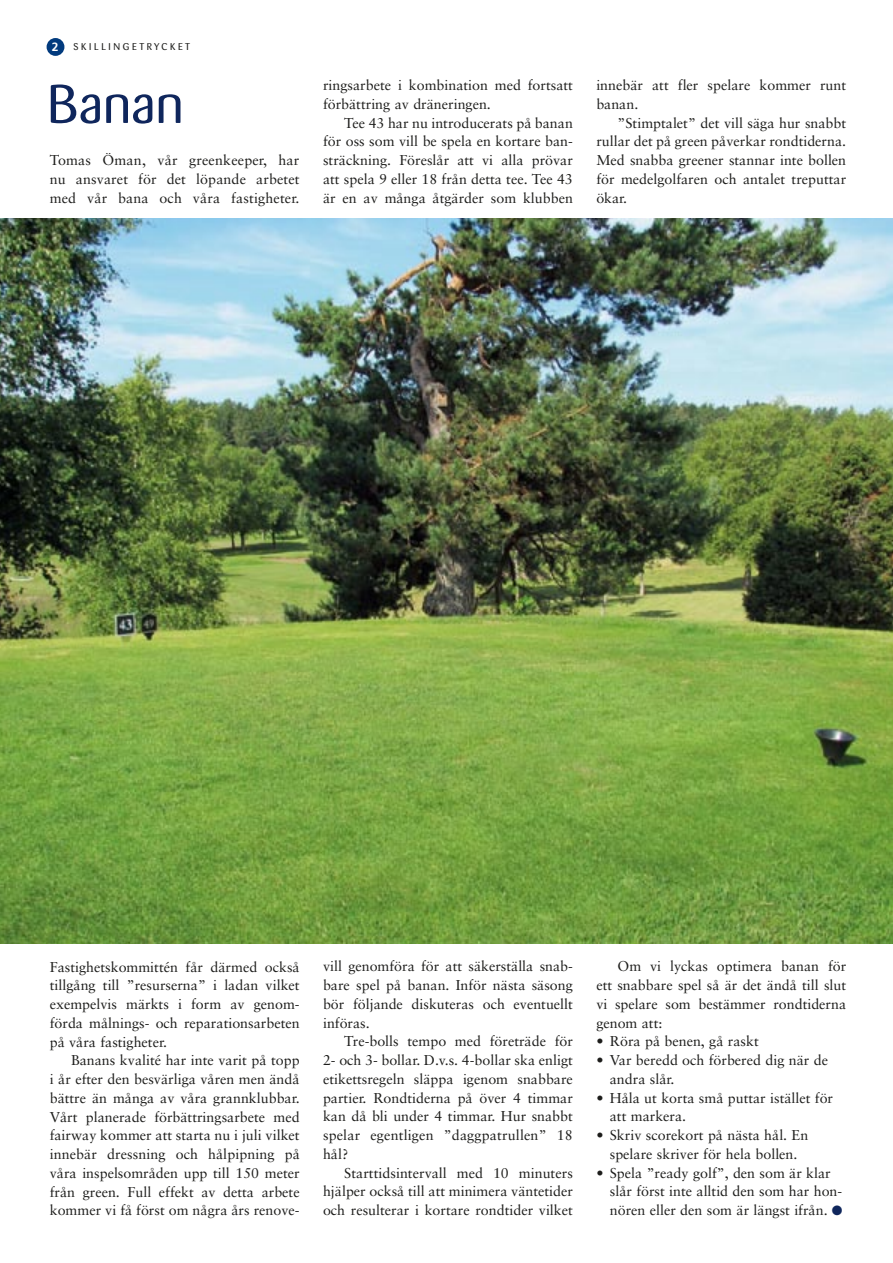
<style>
.page{position:relative;width:893px;height:1263px;background:#fff}
.page>*{position:absolute;margin:0;border:0;box-sizing:border-box;transform-origin:0 0}
.t1{font:54px "Barmeno";letter-spacing:.005em;color:#0f265c}
.t2{font:14.25px/18.8px "Sabon";color:#1d1d1b;text-align:justify}
.t3{font:700 12px "Frutiger";color:#fff}
.t4{font:9.75px "Barmeno";letter-spacing:.27em;color:#1d1d1b}
.s1{color:#0f265c}
</style>
<div class="page">
<div style="left:47px;top:38px;width:17px;height:18px;background:#023b7e;border-radius:50%"></div>
<img style="left:0;top:219px;width:893px;height:725px">
<p class="t3" style="left:52px;top:40px;width:8px">2</p>
<p class="t4" style="left:74px;top:41px;width:118px">SKILLINGETRYCKET</p>
<p class="t1" style="left:47px;top:73px;width:138px">Banan</p>
<p class="t2" style="left:50px;top:151px;width:251px">Tomas Öman, vår greenkeeper, har nu ansvaret för det löpande arbetet med vår bana och våra fastigheter.</p>
<p class="t2" style="left:323px;top:76px;width:251px">ringsarbete i kombination med fortsatt förbättring av dräneringen.</p>
<p class="t2" style="left:323px;top:113px;width:251px;text-indent:21px">Tee 43 har nu introducerats på banan för oss som vill be spela en kortare ban&shy;sträckning. Föreslår att vi alla prövar att spela 9 eller 18 från detta tee. Tee 43 är en av många åtgärder som klubben</p>
<p class="t2" style="left:596px;top:76px;width:251px">innebär att fler spelare kommer runt banan.</p>
<p class="t2" style="left:596px;top:113px;width:251px;text-indent:21px">”Stimptalet” det vill säga hur snabbt rullar det på green påverkar rondtiderna.<br>Med snabba greener stannar inte bollen för medelgolfaren och antalet treputtar ökar.</p>
<p class="t2" style="left:50px;top:957px;width:251px">Fastighetskommittén får därmed också tillgång till ”resurserna” i ladan vilket exempelvis märkts i form av genom&shy;förda målnings- och reparationsarbeten på våra fastigheter.</p>
<p class="t2" style="left:50px;top:1051px;width:252px;text-indent:21px">Banans kvalité har inte varit på topp i år efter den besvärliga våren men ändå bättre än många av våra grannklubbar.<br>Vårt planerade förbättringsarbete med fairway kommer att starta nu i juli vilket innebär dressning och hålpipning på våra inspelsområden upp till 150 meter från green. Full effekt av detta arbete kommer vi få först om några års renove-</p>
<p class="t2" style="left:323px;top:957px;width:251px">vill genomföra för att säkerställa snab&shy;bare spel på banan. Inför nästa säsong bör följande diskuteras och eventuellt införas.</p>
<p class="t2" style="left:323px;top:1032px;width:251px;text-indent:21px">Tre-bolls tempo med företräde för 2- och 3- bollar. D.v.s. 4-bollar ska enligt etikettsregeln släppa igenom snabbare partier. Rondtiderna på över 4 timmar kan då bli under 4 timmar. Hur snabbt spelar egentligen ”daggpatrullen” 18 hål?</p>
<p class="t2" style="left:323px;top:1163px;width:251px;text-indent:21px">Starttidsintervall med 10 minuters hjälper också till att minimera väntetider och resulterar i kortare rondtider vilket</p>
<p class="t2" style="left:596px;top:957px;width:251px;text-indent:21px">Om vi lyckas optimera banan för ett snabbare spel så är det ändå till slut vi spelare som bestämmer rondtiderna genom att:</p>
<p class="t2" style="left:596px;top:1032px;width:164px">• Röra på benen, gå raskt</p>
<p class="t2" style="left:596px;top:1051px;width:233px">• Var beredd och förbered dig när de</p>
<p class="t2" style="left:610px;top:1069px;width:66px">andra slår.</p>
<p class="t2" style="left:610px;top:1088px;width:225px;text-indent:-13px">• Håla ut korta små puttar istället för att markera.</p>
<p class="t2" style="left:596px;top:1126px;width:213px">• Skriv scorekort på nästa hål. En</p>
<p class="t2" style="left:610px;top:1144px;width:189px">spelare skriver för hela bollen.</p>
<p class="t2" style="left:596px;top:1163px;width:236px">• Spela ”ready golf”, den som är klar</p>
<p class="t2" style="left:610px;top:1182px;width:234px">slår först inte alltid den som har hon&shy;nören eller den som är längst ifrån. <span class="s1">●</span></p>
</div>
